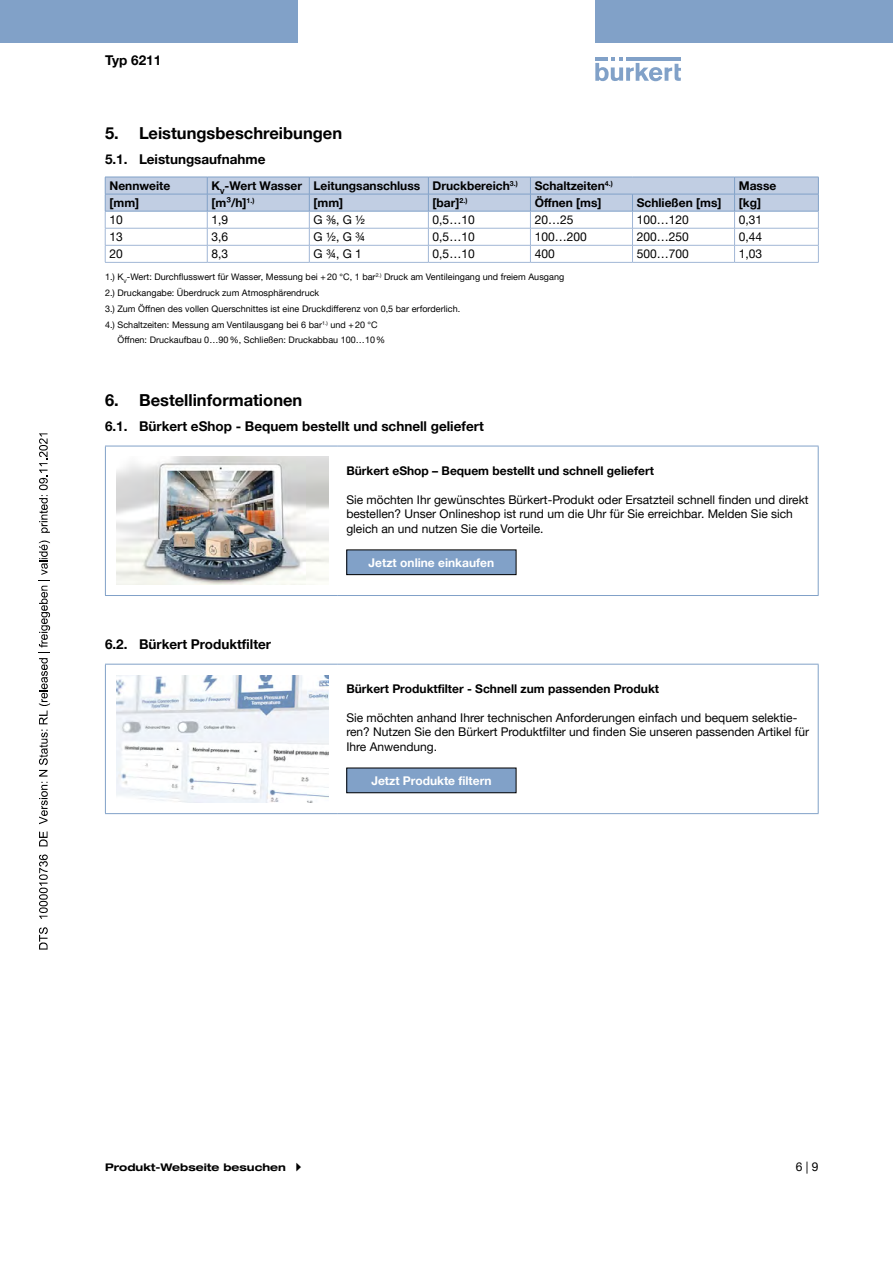
<style>
.page{position:relative;width:893px;height:1263px;background:#fff}
.page>*{position:absolute;margin:0;border:0;box-sizing:border-box;transform-origin:0 0}
.t1{font:700 16.5px "Helvetica Neue LTW1 G";color:#000}
.t2{font:700 13.5px "Helvetica Neue LTW1 G";color:#000}
.t3{font:12px/14.4px "Helvetica Neue LTW1 G";color:#000}
.t4{font:700 12px "Helvetica Neue LTW1 G";color:#000}
.t5{font:700 12px "Helvetica Neue LTW1 G";color:#fff}
.t6{font:700 expanded 10.5px "Helvetica Neue LTW1 G";color:#000}
.t7{font:9px "Helvetica Neue LTW1 G";letter-spacing:.005em;color:#000}
</style>
<div class="page">
<svg style="left:595px;top:57px;width:86px;height:24px"></svg>
<hr style="left:626px;top:57px;width:55px;height:4px;background:#81a1c8">
<div style="left:0;top:0;width:298px;height:42px;background:#81a1c8"></div>
<div style="left:595px;top:0;width:298px;height:42px;background:#81a1c8"></div>
<hr style="left:105px;top:262px;width:102px;height:1px;background:#a1b7d6">
<hr style="left:207px;top:262px;width:102px;height:1px;background:#a1b7d6">
<hr style="left:309px;top:262px;width:119px;height:1px;background:#a1b7d6">
<hr style="left:428px;top:262px;width:102px;height:1px;background:#a1b7d6">
<hr style="left:530px;top:262px;width:102px;height:1px;background:#a1b7d6">
<hr style="left:632px;top:262px;width:103px;height:1px;background:#a1b7d6">
<hr style="left:735px;top:262px;width:84px;height:1px;background:#a1b7d6">
<svg style="left:105px;top:177px;width:714px;height:85px"></svg>
<hr style="left:105px;top:211px;width:102px;height:1px;background:#81a1c8">
<hr style="left:207px;top:211px;width:102px;height:1px;background:#81a1c8">
<hr style="left:309px;top:211px;width:119px;height:1px;background:#81a1c8">
<hr style="left:428px;top:211px;width:102px;height:1px;background:#81a1c8">
<hr style="left:530px;top:211px;width:102px;height:1px;background:#81a1c8">
<hr style="left:632px;top:211px;width:103px;height:1px;background:#81a1c8">
<hr style="left:735px;top:211px;width:84px;height:1px;background:#81a1c8">
<hr style="left:338px;top:446px;width:481px;height:1px;background:#81a1c8">
<hr style="left:818px;top:446px;width:1px;height:149px;background:#81a1c8">
<hr style="left:338px;top:595px;width:481px;height:1px;background:#81a1c8">
<hr style="left:105px;top:446px;width:233px;height:1px;background:#81a1c8">
<hr style="left:105px;top:446px;width:1px;height:149px;background:#81a1c8">
<hr style="left:105px;top:595px;width:233px;height:1px;background:#81a1c8">
<img style="left:116px;top:457px;width:213px;height:127px">
<div style="left:347px;top:550px;width:169px;height:25px;background:#81a1c8"></div>
<div style="left:346px;top:549px;width:170px;height:26px;border:1px solid #000"></div>
<hr style="left:338px;top:664px;width:481px;height:1px;background:#81a1c8">
<hr style="left:818px;top:664px;width:1px;height:149px;background:#81a1c8">
<hr style="left:338px;top:813px;width:481px;height:1px;background:#81a1c8">
<hr style="left:105px;top:664px;width:233px;height:1px;background:#81a1c8">
<hr style="left:105px;top:664px;width:1px;height:149px;background:#81a1c8">
<hr style="left:105px;top:813px;width:233px;height:1px;background:#81a1c8">
<img style="left:116px;top:675px;width:213px;height:128px">
<div style="left:347px;top:768px;width:169px;height:25px;background:#81a1c8"></div>
<div style="left:346px;top:768px;width:170px;height:25px;border:1px solid #000"></div>
<svg style="left:39px;top:927px;width:9px;height:22px"></svg>
<svg style="left:39px;top:854px;width:9px;height:65px"></svg>
<svg style="left:39px;top:831px;width:9px;height:15px"></svg>
<svg style="left:39px;top:782px;width:9px;height:42px"></svg>
<svg style="left:39px;top:540px;width:11px;height:236px"></svg>
<svg style="left:39px;top:433px;width:11px;height:100px"></svg>
<p class="t2" style="left:105px;top:52px;width:58px">Typ 6211</p>
<h1 class="t1" style="left:105px;top:123px;width:239px">5. Leistungsbeschreibungen</h1>
<p class="t2" style="left:105px;top:151px;width:162px">5.1. Leistungsaufnahme</p>
<p class="t4" style="left:109px;top:178px;width:62px">Nennweite</p>
<p class="t4" style="left:212px;top:178px;width:308px">K<sub>V</sub>-Wert Wasser Leitungsanschluss Druckbereich<sup>3.)</sup></p>
<p class="t4" style="left:535px;top:178px;width:80px">Schaltzeiten<sup>4.)</sup></p>
<p class="t4" style="left:739px;top:178px;width:39px">Masse</p>
<p class="t4" style="left:109px;top:195px;width:31px">[mm]</p>
<p class="t4" style="left:212px;top:195px;width:45px">[m³/h]<sup>1.)</sup></p>
<p class="t4" style="left:314px;top:195px;width:31px">[mm]</p>
<p class="t4" style="left:433px;top:195px;width:36px">[bar]<sup>2.)</sup></p>
<p class="t4" style="left:535px;top:195px;width:68px">Öffnen [ms]</p>
<p class="t4" style="left:637px;top:195px;width:86px">Schließen [ms]</p>
<p class="t4" style="left:739px;top:195px;width:24px">[kg]</p>
<p class="t3" style="left:109px;top:212px;width:15px">10</p>
<p class="t3" style="left:212px;top:212px;width:18px">1,9</p>
<p class="t3" style="left:314px;top:212px;width:53px">G⅜,G½</p>
<p class="t3" style="left:433px;top:212px;width:44px">0,5…10</p>
<p class="t3" style="left:535px;top:212px;width:40px">20…25</p>
<p class="t3" style="left:637px;top:212px;width:54px">100…120</p>
<p class="t3" style="left:739px;top:212px;width:25px">0,31</p>
<p class="t3" style="left:109px;top:229px;width:15px">13</p>
<p class="t3" style="left:212px;top:229px;width:18px">3,6</p>
<p class="t3" style="left:314px;top:229px;width:53px">G ½, G ¾</p>
<p class="t3" style="left:433px;top:229px;width:44px">0,5…10</p>
<p class="t3" style="left:535px;top:229px;width:54px">100…200</p>
<p class="t3" style="left:637px;top:229px;width:54px">200…250</p>
<p class="t3" style="left:739px;top:229px;width:25px">0,44</p>
<p class="t3" style="left:109px;top:247px;width:15px">20</p>
<p class="t3" style="left:212px;top:247px;width:18px">8,3</p>
<p class="t3" style="left:314px;top:247px;width:50px">G¾,G 1</p>
<p class="t3" style="left:433px;top:247px;width:44px">0,5…10</p>
<p class="t3" style="left:535px;top:247px;width:22px">400</p>
<p class="t3" style="left:637px;top:247px;width:54px">500…700</p>
<p class="t3" style="left:739px;top:247px;width:25px">1,03</p>
<p class="t7" style="left:105px;top:272px;width:461px">1.) K<sub>V</sub>-Wert: Durchflusswert für Wasser, Messung bei +20 °C, 1 bar<sup>2.)</sup> Druck am Ventileingang und freiem Ausgang</p>
<p class="t7" style="left:105px;top:287px;width:216px">2.) Druckangabe: Überdruck zum Atmosphärendruck</p>
<p class="t7" style="left:105px;top:303px;width:357px">3.) Zum Öffnen des vollen Querschnittes ist eine Druckdifferenz von 0,5 bar erforderlich.</p>
<p class="t7" style="left:105px;top:319px;width:274px">4.) Schaltzeiten: Messung am Ventilausgang bei 6 bar<sup>1.)</sup> und +20 °C</p>
<p class="t7" style="left:118px;top:335px;width:269px">Öffnen: Druckaufbau 0…90%, Schließen: Druckabbau 100…10%</p>
<h1 class="t1" style="left:105px;top:390px;width:199px">6. Bestellinformationen</h1>
<p class="t2" style="left:105px;top:418px;width:380px">6.1. Bürkert eShop - Bequem bestellt und schnell geliefert</p>
<p class="t4" style="left:346px;top:463px;width:309px">Bürkert eShop – Bequem bestellt und schnell geliefert</p>
<p class="t3" style="left:346px;top:492px;width:464px">Sie möchten Ihr gewünschtes Bürkert-Produkt oder Ersatzteil schnell finden und direkt bestellen? Unser Onlineshop ist rund um die Uhr für Sie erreichbar. Melden Sie sich gleich an und nutzen Sie die Vorteile.</p>
<p class="t5" style="left:369px;top:555px;width:127px">Jetzt online einkaufen</p>
<p class="t2" style="left:105px;top:636px;width:167px">6.2. Bürkert Produktfilter</p>
<p class="t4" style="left:346px;top:681px;width:314px">Bürkert Produktfilter - Schnell zum passenden Produkt</p>
<p class="t3" style="left:346px;top:710px;width:464px">Sie möchten anhand Ihrer technischen Anforderungen einfach und bequem selektie&shy;ren? Nutzen Sie den Bürkert Produktfilter und finden Sie unseren passenden Artikel für<br>Ihre Anwendung.</p>
<p class="t5" style="left:371px;top:773px;width:122px">Jetzt Produkte filtern</p>
<p class="t6" style="left:105px;top:1161px;width:182px">Produkt-Webseite besuchen</p>
<p class="t3" style="left:796px;top:1159px;width:24px">6 | 9</p>
</div>
